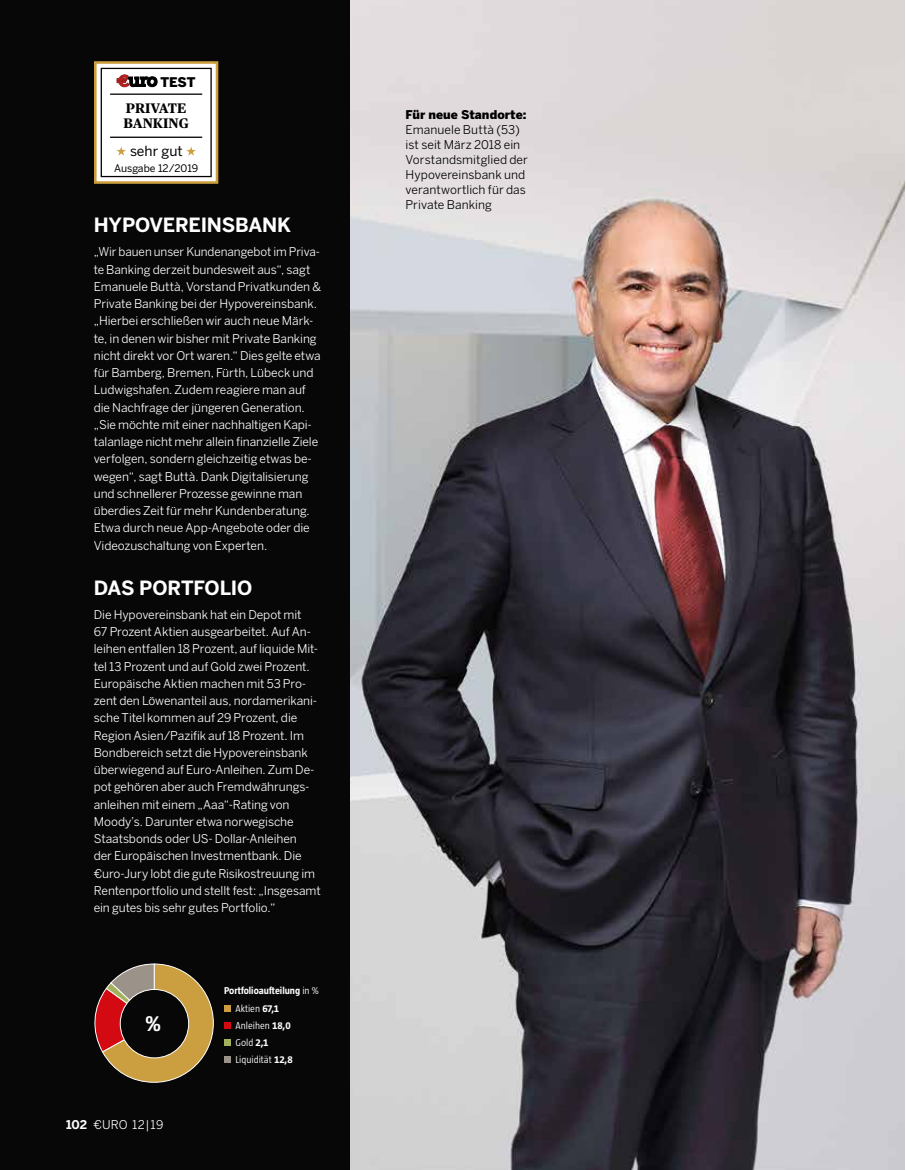
<style>
.page{position:relative;width:906px;height:1170px;background:#fff}
.page>*{position:absolute;margin:0;border:0;box-sizing:border-box;transform-origin:0 0}
.t1{font:700 21.75px "Taz LT7";color:#fff}
.t2{font:700 19.5px "Benton Sans";letter-spacing:-.01em;color:#fff}
.t3{font:700 13.8px/15.6px "Publico Text";color:#000}
.t4{font:13.8px "Benton Sans";color:#000}
.t5{font:900 13.2px "Benton Sans";color:#000}
.t6{font:12px/17.2px "Benton Sans";letter-spacing:-.005em;color:#fff}
.t7{font:12px/15px "Benton Sans";letter-spacing:.005em;color:#000}
.t8{font:900 12px "Benton Sans";letter-spacing:.005em;color:#000}
.t9{font:10.35px "Benton Sans";color:#000}
.t10{font:300 10.2px/17.1px "Taz LT4";color:#fff}
.t11{font:700 10.2px "Taz";color:#fff}
.s1{font-family:"Taz LT4";font-weight:300}
.s2{font-family:"Taz LT7";font-weight:700}
.s3{font-weight:700}
</style>
<div class="page">
<img style="left:350px;top:1px;width:554px;height:1168px">
<div style="left:0;top:1px;width:350px;height:1168px;background:#060706"></div>
<div style="left:95px;top:62px;width:122px;height:120px;background:linear-gradient(to right,#fff,#fff)"></div>
<div style="left:94px;top:61px;width:124px;height:123px;border:3px solid #cb9f3f"></div>
<div style="left:101px;top:68px;width:110px;height:108px;background:#fff"></div>
<div style="left:101px;top:68px;width:111px;height:109px;border:1px solid #000"></div>
<svg style="left:186px;top:146px;width:10px;height:10px"></svg>
<svg style="left:116px;top:146px;width:10px;height:10px"></svg>
<hr style="left:110px;top:93px;width:92px;height:2px;background:#000">
<hr style="left:110px;top:137px;width:92px;height:1px;background:#000">
<svg style="left:117px;top:75px;width:40px;height:12px"></svg>
<svg style="left:94px;top:963px;width:120px;height:119px"></svg>
<div style="left:120px;top:989px;width:69px;height:68px;background:#060706;border-radius:50%"></div>
<div style="left:120px;top:988px;width:69px;height:70px;border:1px solid #fff;border-radius:50%"></div>
<svg style="left:224px;top:1005px;width:6px;height:6px"></svg>
<svg style="left:224px;top:1022px;width:6px;height:6px"></svg>
<svg style="left:224px;top:1039px;width:6px;height:6px"></svg>
<svg style="left:224px;top:1056px;width:6px;height:6px"></svg>
<p class="t5" style="left:160px;top:74px;width:37px">TEST</p>
<p class="t3" style="left:123px;top:99px;width:67px">PRIVATE<br>BANKING</p>
<p class="t4" style="left:130px;top:143px;width:54px">sehr gut</p>
<p class="t9" style="left:114px;top:162px;width:86px">Ausgabe 12/2019</p>
<h2 class="t2" style="left:94px;top:214px;width:199px">HYPOVEREINSBANK</h2>
<p class="t6" style="left:94px;top:244px;width:229px">„Wir bauen unser Kundenangebot im Priva&shy;te Banking derzeit bundesweit aus“, sagt Emanuele Buttà, Vorstand Privatkunden &amp; Private Banking bei der Hypovereinsbank. „Hierbei erschließen wir auch neue Märk&shy;te, in denen wir bisher mit Private Banking nicht direkt vor Ort waren.“ Dies gelte etwa für Bamberg, Bremen, Fürth, Lübeck und Ludwigshafen. Zudem reagiere man auf die Nachfrage der jüngeren Generation. „Sie möchte mit einer nachhaltigen Kapi&shy;talanlage nicht mehr allein finanzielle Ziele verfolgen, sondern gleichzeitig etwas be&shy;wegen“, sagt Buttà. Dank Digitalisierung und schnellerer Prozesse gewinne man überdies Zeit für mehr Kundenberatung.<br>Etwa durch neue App-Angebote oder die Videozuschaltung von Experten.</p>
<h2 class="t2" style="left:94px;top:576px;width:160px">DAS PORTFOLIO</h2>
<p class="t6" style="left:94px;top:606px;width:228px">Die Hypovereinsbank hat ein Depot mit<br>67 Prozent Aktien ausgearbeitet. Auf An&shy;leihen entfallen 18 Prozent, auf liquide Mit&shy;tel 13 Prozent und auf Gold zwei Prozent.<br>Europäische Aktien machen mit 53 Pro&shy;zent den Löwenanteil aus, nordamerikani&shy;sche Titel kommen auf 29 Prozent, die Region Asien/Pazifik auf 18 Prozent. Im Bondbereich setzt die Hypovereinsbank überwiegend auf Euro-Anleihen. Zum De&shy;pot gehören aber auch Fremdwährungs&shy;anleihen mit einem „Aaa“-Rating von Moody’s. Darunter etwa norwegische Staatsbonds oder US- Dollar-Anleihen<br>der Europäischen Investmentbank. Die €uro-Jury lobt die gute Risikostreuung im Rentenportfolio und stellt fest: „Insgesamt ein gutes bis sehr gutes Portfolio.“</p>
<p class="t11" style="left:224px;top:984px;width:96px">Portfolioaufteilung <span class="s1">in %</span></p>
<h1 class="t1" style="left:145px;top:1012px;width:17px">%</h1>
<p class="t10" style="left:235px;top:1000px;width:59px">Aktien <span class="s2">67,1<br></span>Anleihen <span class="s2">18,0<br></span>Gold <span class="s2">2,1<br></span>Liquidität <span class="s2">12,8</span></p>
<p class="t6" style="left:66px;top:1115px;width:99px"><span class="s3">102</span> €URO 12|19</p>
<p class="t8" style="left:405px;top:108px;width:122px">Für neue Standorte:</p>
<p class="t7" style="left:405px;top:122px;width:124px">Emanuele Buttà (53) ist seit März 2018 ein<br>Vorstandsmitglied der<br>Hypovereinsbank und verantwortlich für das<br>Private Banking</p>
</div>
